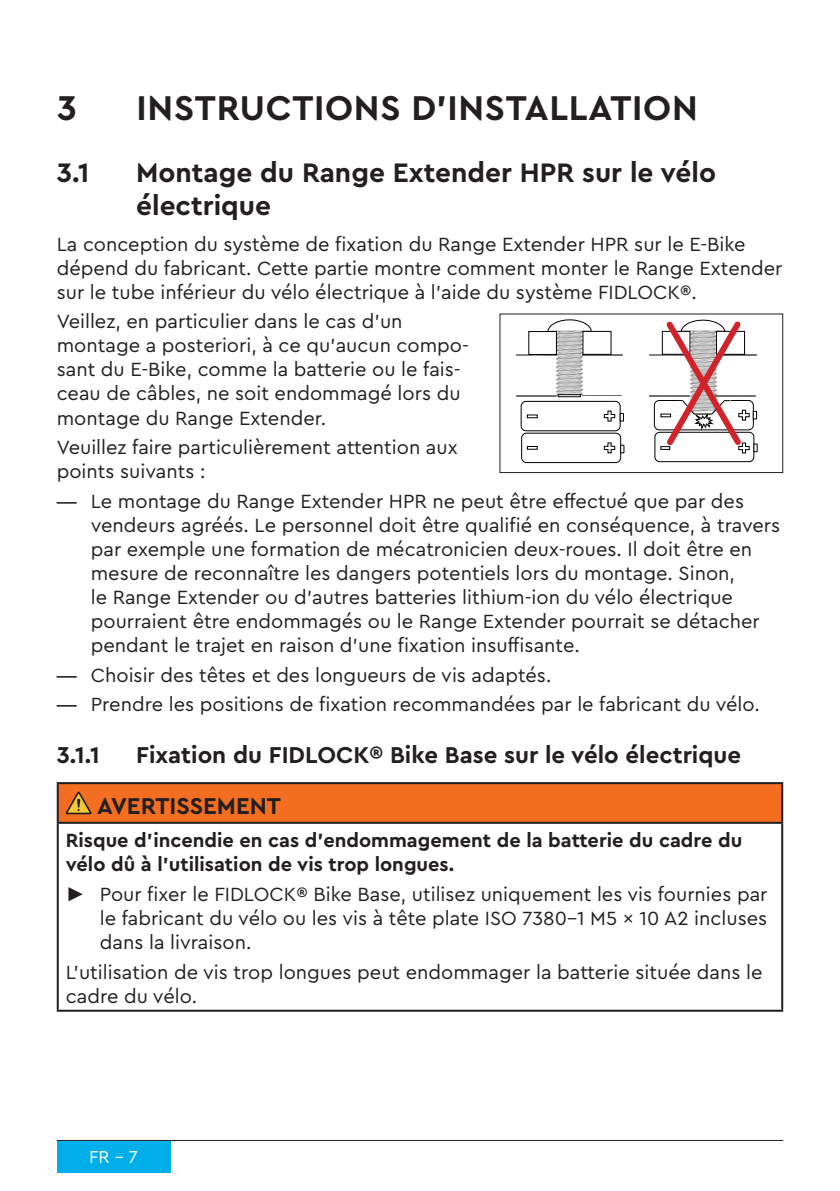
<style>
.page{position:relative;width:840px;height:1191px;background:#fff}
.page>*{position:absolute;margin:0;border:0;box-sizing:border-box;transform-origin:0 0}
.t1{font:700 36px "TQPRO";letter-spacing:.02em;color:#231f20}
.t2{font:700 28px/33.6px "TQPRO";color:#231f20}
.t3{font:700 24px/51.6px "TQPRO";color:#231f20}
.t4{font:20px/24px "TQPRO";color:#231f20}
.t5{font:700 20px/24px "TQPRO";color:#231f20}
.t6{font:18px "TQPRO";color:#fff}
.s1{font-family:"Arial"}
</style>
<div class="page">
<div style="left:57px;top:1141px;width:113px;height:31px;background:#00afea"></div>
<hr style="left:57px;top:1140px;width:725px;height:1px;background:#231f20">
<div style="left:58px;top:783px;width:723px;height:40px;background:#f36e21"></div>
<hr style="left:57px;top:782px;width:725px;height:2px;background:#231f20">
<hr style="left:57px;top:784px;width:2px;height:38px;background:#231f20">
<hr style="left:780px;top:784px;width:2px;height:38px;background:#231f20">
<hr style="left:57px;top:822px;width:725px;height:2px;background:#231f20">
<hr style="left:57px;top:824px;width:2px;height:185px;background:#231f20">
<hr style="left:780px;top:824px;width:2px;height:185px;background:#231f20">
<hr style="left:57px;top:1009px;width:725px;height:2px;background:#231f20">
<svg style="left:66px;top:791px;width:25px;height:23px"></svg>
<div style="left:654px;top:400px;width:99px;height:30px;border:1px solid #000;border-radius:5px"></div>
<img style="left:545px;top:330px;width:51px;height:65px">
<svg style="left:547px;top:319px;width:44px;height:12px"></svg>
<img style="left:516px;top:354px;width:40px;height:1px">
<div style="left:557px;top:394px;width:23px;height:3px;border:1px solid #000"></div>
<div style="left:528px;top:331px;width:28px;height:23px;background:#fff"></div>
<div style="left:582px;top:331px;width:28px;height:23px;background:#fff"></div>
<img style="left:582px;top:354px;width:40px;height:1px">
<img style="left:581px;top:395px;width:40px;height:1px">
<img style="left:516px;top:395px;width:40px;height:1px">
<div style="left:520px;top:401px;width:100px;height:30px;border:1px solid #000;border-radius:5px"></div>
<svg style="left:527px;top:415px;width:10px;height:3px"></svg>
<svg style="left:603px;top:411px;width:20px;height:10px"></svg>
<div style="left:521px;top:433px;width:99px;height:30px;border:1px solid #000;border-radius:5px"></div>
<div style="left:654px;top:432px;width:99px;height:30px;border:1px solid #000;border-radius:5px"></div>
<svg style="left:620px;top:445px;width:4px;height:8px"></svg>
<svg style="left:527px;top:446px;width:10px;height:3px"></svg>
<svg style="left:603px;top:442px;width:11px;height:11px"></svg>
<div style="left:499px;top:313px;width:283px;height:160px;border:1px solid #231f20"></div>
<svg style="left:660px;top:319px;width:97px;height:134px"></svg>
<h1 class="t1" style="left:57px;top:84px;width:21px">3</h1>
<h1 class="t1" style="left:136px;top:84px;width:562px">INSTRUCTIONS D’INSTALLATION</h1>
<h2 class="t2" style="left:57px;top:154px;width:34px">3.1</h2>
<h2 class="t2" style="left:136px;top:154px;width:581px">Montage du Range Extender HPR sur le vélo électrique</h2>
<p class="t4" style="left:57px;top:231px;width:726px">La conception du système de fixation du Range Extender HPR sur le E-Bike dépend du fabricant. Cette partie montre comment monter le Range Extender sur le tube inférieur du vélo électrique à l’aide du système FIDLOCK®.</p>
<p class="t4" style="left:57px;top:309px;width:413px">Veillez, en particulier dans le cas d’un montage a posteriori, à ce qu’aucun compo&shy;sant du E-Bike, comme la batterie ou le fais&shy;ceau de câbles, ne soit endommagé lors du montage du Range Extender.</p>
<p class="t4" style="left:57px;top:434px;width:402px">Veuillez faire particulièrement attention aux points suivants :</p>
<p class="t4" style="left:91px;top:488px;width:690px;text-indent:-34px"><span class="s1">—</span> Le montage du Range Extender HPR ne peut être effectué que par des vendeurs agréés. Le personnel doit être qualifié en conséquence, à travers par exemple une formation de mécatronicien deux-roues. Il doit être en mesure de reconnaître les dangers potentiels lors du montage. Sinon,<br>le Range Extender ou d’autres batteries lithium-ion du vélo électrique pourraient être endommagés ou le Range Extender pourrait se détacher pendant le trajet en raison d’une fixation insuffisante.</p>
<p class="t4" style="left:57px;top:662px;width:496px"><span class="s1">—</span> Choisir des têtes et des longueurs de vis adaptés.</p>
<p class="t4" style="left:57px;top:691px;width:704px"><span class="s1">—</span> Prendre les positions de fixation recommandées par le fabricant du vélo.</p>
<p class="t3" style="left:57px;top:728px;width:44px">3.1.1</p>
<p class="t3" style="left:97px;top:728px;width:645px;text-indent:39px">Fixation du FIDLOCK® Bike Base sur le vélo électrique<br>AVERTISSEMENT</p>
<p class="t5" style="left:66px;top:827px;width:677px">Risque d’incendie en cas d’endommagement de la batterie du cadre du vélo dû à l’utilisation de vis trop longues.</p>
<p class="t4" style="left:100px;top:881px;width:668px;text-align:justify;text-indent:-34px"><span class="s1">►</span> Pour fixer le FIDLOCK® Bike Base, utilisez uniquement les vis fournies par le fabricant du vélo ou les vis à tête plate ISO 7380-1 M5 x 10 A2 incluses dans la livraison.</p>
<p class="t4" style="left:66px;top:959px;width:697px">L’utilisation de vis trop longues peut endommager la batterie située dans le cadre du vélo.</p>
<p class="t6" style="left:89px;top:1144px;width:50px">FR - 7</p>
</div>
